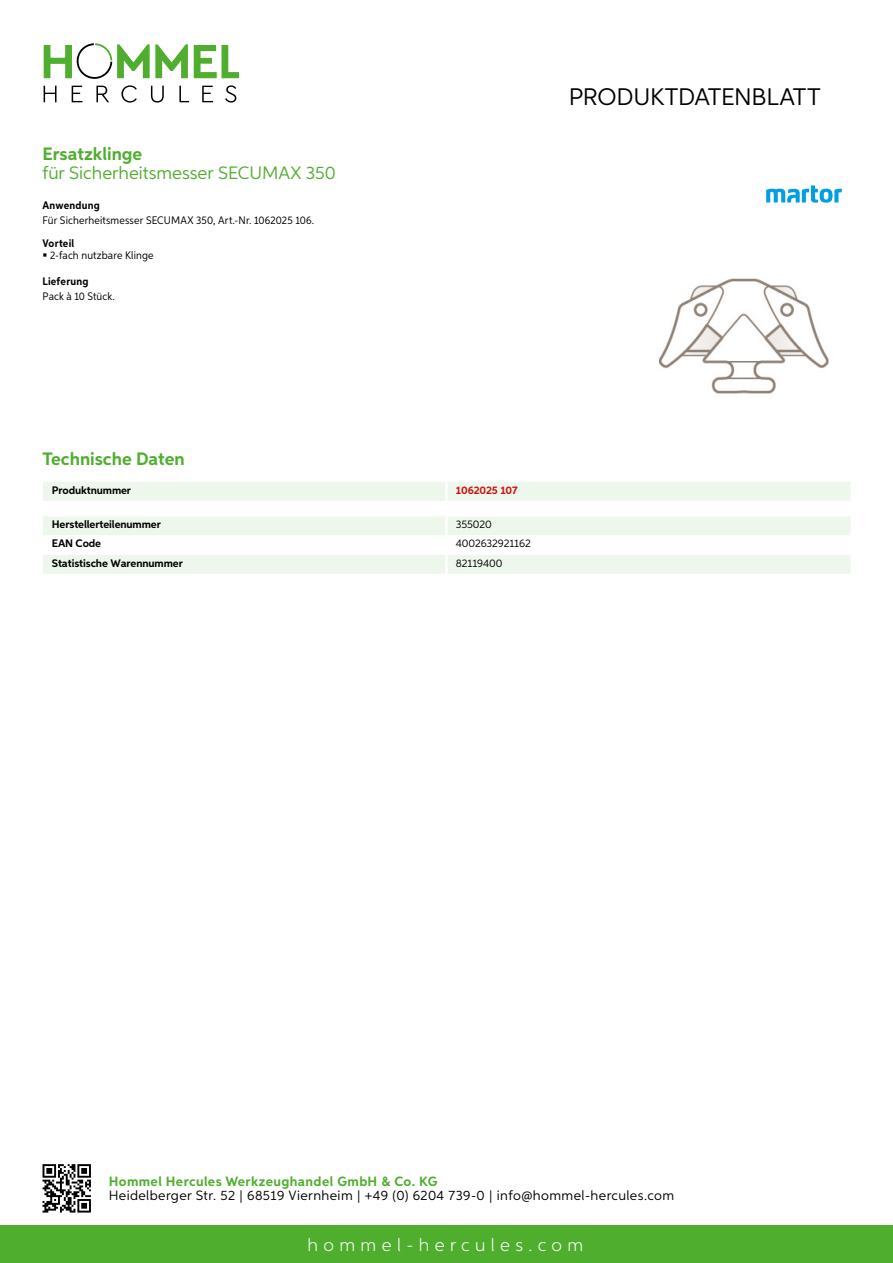
<style>
.page{position:relative;width:893px;height:1263px;background:#fff}
.page>*{position:absolute;margin:0;border:0;box-sizing:border-box;transform-origin:0 0}
.t1{font:24px "Aspira";letter-spacing:-.01em;color:#000}
.t2{font:18px "Aspira";color:#50ae2f}
.t3{font:700 18px "Aspira";color:#50ae2f}
.t4{font:300 18px "Aspira";letter-spacing:.3em;color:#fff}
.t5{font:13.5px "Aspira";letter-spacing:.03em;color:#000}
.t6{font:700 13.5px "Aspira";letter-spacing:.03em;color:#50ae2f}
.t7{font:10.95px "Aspira Nar";letter-spacing:.015em;color:#000}
.t8{font:700 10.95px "Aspira";letter-spacing:-.01em;color:#000}
.t9{font:10.95px "Aspira";letter-spacing:-.01em;color:#000}
.t10{font:700 10.95px "Aspira Nar";letter-spacing:.02em;color:#000}
.t11{font:700 10.95px "Aspira";letter-spacing:-.01em;color:#cd1013}
</style>
<div class="page">
<div style="left:0;top:1226px;width:893px;height:37px;background:#50ae2f"></div>
<svg style="left:43px;top:1164px;width:48px;height:48px"></svg>
<svg style="left:194px;top:45px;width:45px;height:33px"></svg>
<svg style="left:44px;top:43px;width:144px;height:36px"></svg>
<svg style="left:44px;top:86px;width:13px;height:16px"></svg>
<svg style="left:72px;top:86px;width:10px;height:16px"></svg>
<svg style="left:96px;top:86px;width:13px;height:16px"></svg>
<svg style="left:121px;top:85px;width:16px;height:18px"></svg>
<svg style="left:151px;top:86px;width:13px;height:17px"></svg>
<svg style="left:179px;top:86px;width:10px;height:16px"></svg>
<svg style="left:202px;top:86px;width:11px;height:16px"></svg>
<svg style="left:225px;top:85px;width:11px;height:18px"></svg>
<div style="left:43px;top:482px;width:807px;height:19px;background:#eef7eb"></div>
<hr style="left:445px;top:482px;width:3px;height:19px;background:#fff">
<svg style="left:43px;top:516px;width:807px;height:58px"></svg>
<hr style="left:445px;top:555px;width:3px;height:19px;background:#fff">
<img style="left:659px;top:278px;width:170px;height:116px">
<svg style="left:766px;top:185px;width:76px;height:18px"></svg>
<h2 class="t3" style="left:43px;top:142px;width:101px">Ersatzklinge</h2>
<h2 class="t2" style="left:43px;top:162px;width:295px">für Sicherheitsmesser SECU MAX 350</h2>
<p class="t10" style="left:43px;top:199px;width:59px">Anwendung</p>
<p class="t7" style="left:43px;top:214px;width:273px">Für Sicherheitsmesser SECUMAX 350, Art.-Nr. 1062025 106.</p>
<p class="t10" style="left:43px;top:236px;width:33px">Vorteil</p>
<p class="t7" style="left:50px;top:249px;width:105px">2-fach nutzbare Klinge</p>
<p class="t10" style="left:43px;top:274px;width:47px">Lieferung</p>
<p class="t7" style="left:43px;top:289px;width:74px">Pack à 10 Stück.</p>
<h1 class="t1" style="left:569px;top:82px;width:253px">Produktdatenblatt</h1>
<h2 class="t3" style="left:43px;top:448px;width:144px">Technische Daten</h2>
<p class="t8" style="left:52px;top:483px;width:81px">Produktnummer</p>
<p class="t11" style="left:456px;top:483px;width:63px">1062025 107</p>
<p class="t8" style="left:52px;top:518px;width:111px">Herstellerteilenummer</p>
<p class="t9" style="left:456px;top:518px;width:37px">355020</p>
<p class="t8" style="left:52px;top:537px;width:51px">EAN Code</p>
<p class="t9" style="left:456px;top:537px;width:76px">4002632921162</p>
<p class="t8" style="left:52px;top:556px;width:132px">Statistische Warennummer</p>
<p class="t9" style="left:456px;top:556px;width:48px">82119400</p>
<p class="t6" style="left:109px;top:1172px;width:330px">Hommel Hercules Werkzeughandel GmbH &amp; Co. KG</p>
<p class="t5" style="left:109px;top:1187px;width:567px">Heidelberger Str. 52 | 68519 Viernheim | +49 (0) 6204 739-0 | info@hommel-hercules.com</p>
<h2 class="t4" style="left:307px;top:1234px;width:277px">hommel-hercules.com</h2>
</div>
